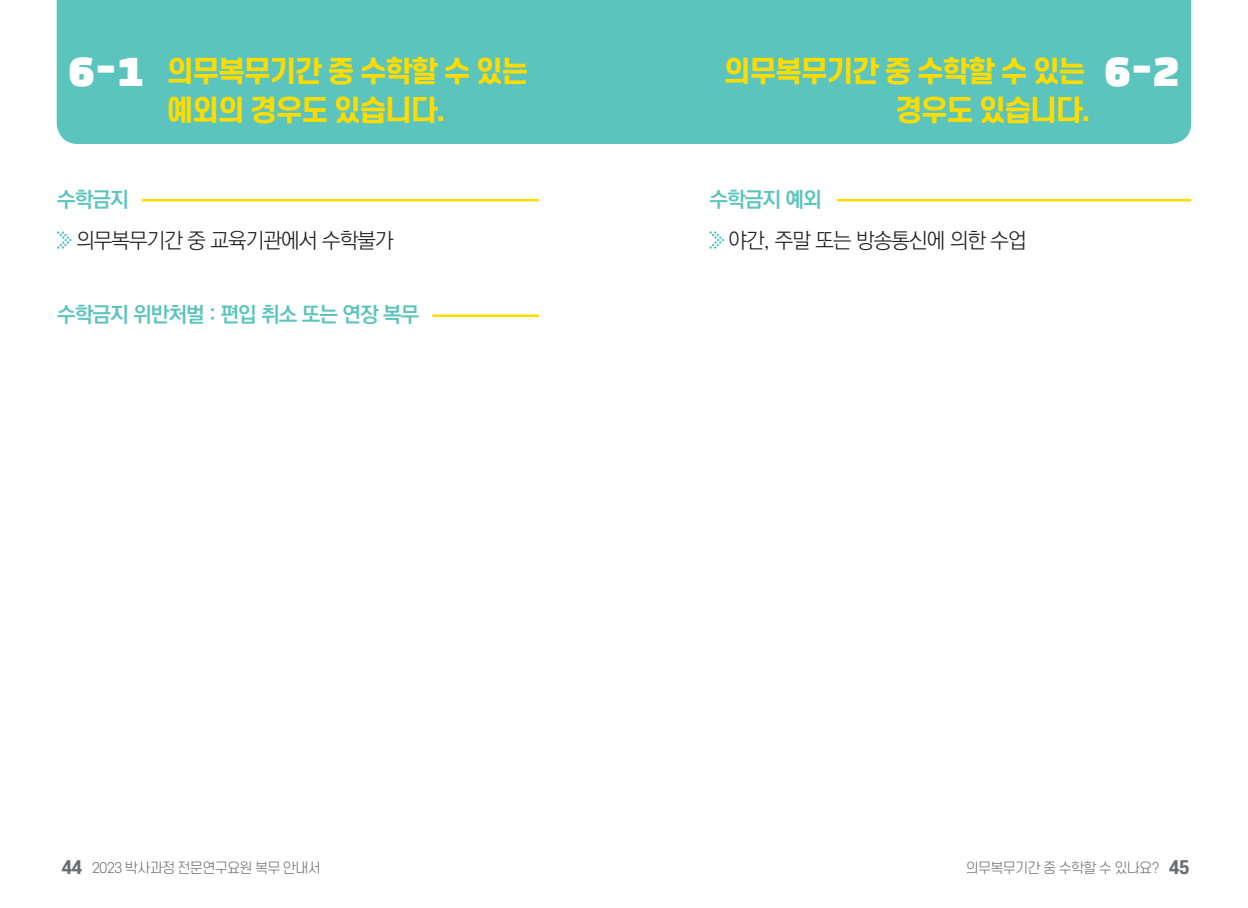
<style>
.page{position:relative;width:1248px;height:908px;background:#fff}
.page>*{position:absolute;margin:0;border:0;box-sizing:border-box;transform-origin:0 0}
.t1{font:45px "Black Han Sans";color:#fff}
.t2{font:800 28.5px/38.8px "S Core Dream 7";letter-spacing:-.06em;color:#ffdc01}
.t3{font:21.25px "Ko Pub World Dotum PL";letter-spacing:-.04em;color:#231f20}
.t4{font:21.25px "Ko Pub World Dotum PB";letter-spacing:-.04em;color:#5ac4bd}
.t5{font:300 13.75px "S Core Dream 3";letter-spacing:-.06em;color:#6c6d70}
.s1{font-family:"Black Han Sans";font-weight:400;font-size:45px;color:#fff}
.s2{font-family:"S Core Dream 7";font-weight:800;font-size:17.5px}
</style>
<div class="page">
<div style="left:57px;top:0;width:567px;height:144px;background:#5ac4bd"></div>
<div style="left:624px;top:0;width:567px;height:144px;background:#5ac4bd"></div>
<hr style="left:142px;top:199px;width:397px;height:2px;background:#ffdc01">
<svg style="left:57px;top:231px;width:15px;height:17px"></svg>
<hr style="left:432px;top:314px;width:107px;height:3px;background:#ffdc01">
<hr style="left:836px;top:199px;width:355px;height:2px;background:#ffdc01">
<svg style="left:709px;top:231px;width:15px;height:17px"></svg>
<h1 class="t1" style="left:68px;top:49px;width:77px">6-1</h1>
<p class="t2" style="left:167px;top:51px;width:363px">의무복무기간 중 수학할 수 있는 예외의 경우도 있습니다.</p>
<p class="t4" style="left:57px;top:184px;width:73px">수학금지</p>
<p class="t3" style="left:76px;top:225px;width:319px">의무복무기간 중 교육기관에서 수학불가</p>
<p class="t4" style="left:57px;top:299px;width:364px">수학금지 위반처벌 : 편입 취소 또는 연장 복무</p>
<p class="t2" style="left:895px;top:51px;width:286px;text-indent:-171px">의무복무기간 중 수학할 수 있는 <span class="s1">6-2 </span>경우도 있습니다.</p>
<p class="t4" style="left:709px;top:184px;width:114px">수학금지 예외</p>
<p class="t3" style="left:728px;top:225px;width:300px">야간, 주말 또는 방송통신에 의한 수업</p>
<p class="t5" style="left:61px;top:857px;width:261px"><span class="s2">44</span> 2023 박사과정 전문연구요원 복무 안내서</p>
<p class="t5" style="left:965px;top:857px;width:226px">의무복무기간 중 수학할 수 있나요? <span class="s2">45</span></p>
</div>
